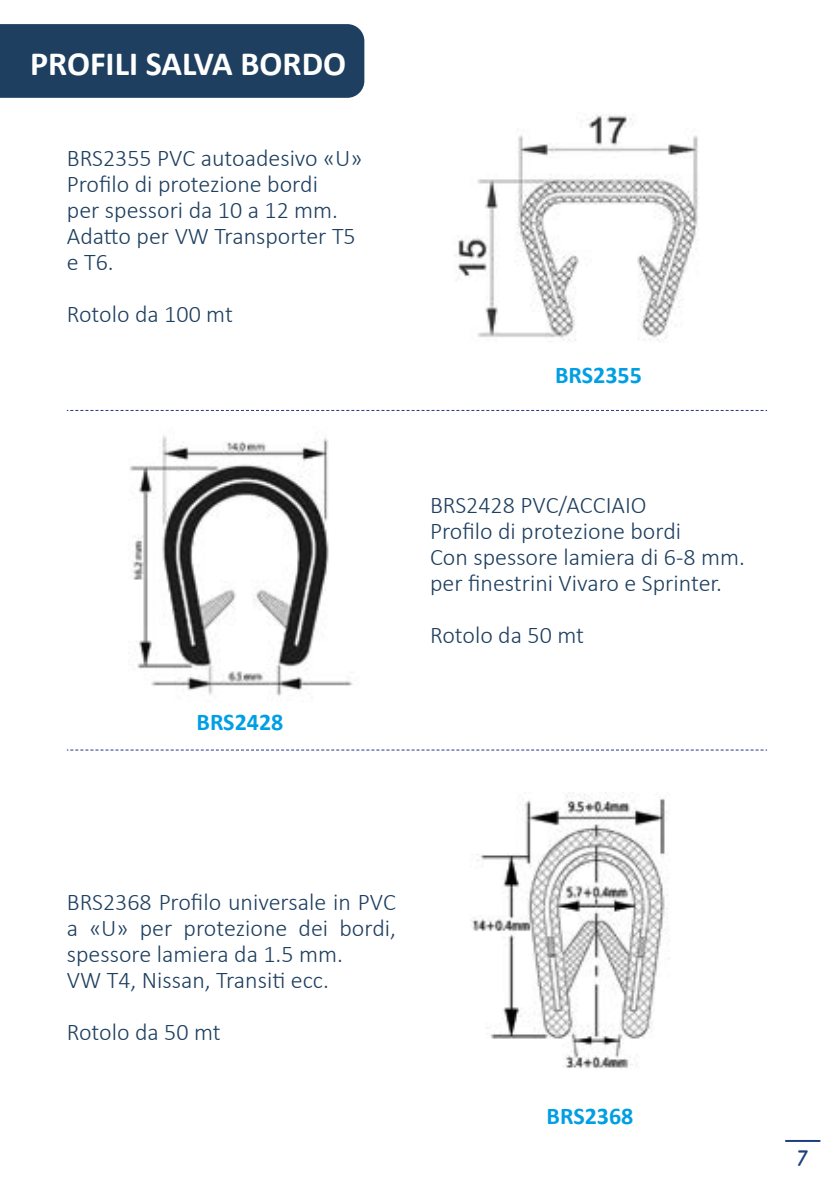
<style>
.page{position:relative;width:840px;height:1191px;background:#fff}
.page>*{position:absolute;margin:0;border:0;box-sizing:border-box;transform-origin:0 0}
.t1{font:700 34px "Calibri";color:#fff}
.t2{font:300 24px/26px "Calibri";color:#1e3f5f}
.t3{font:700 24px "Calibri";color:#009fe3}
.t4{font:700 20px "Comfortaa";color:#1d3e7f}
</style>
<div class="page">
<hr style="left:784px;top:1140px;width:35px;height:2px;background:#1d3e7f">
<div style="left:0;top:24px;width:364px;height:74px;background:#1e3f5f"></div>
<svg style="left:67px;top:410px;width:699px;height:1px"></svg>
<svg style="left:67px;top:749px;width:699px;height:1px"></svg>
<img style="left:454px;top:114px;width:244px;height:228px">
<img style="left:130px;top:435px;width:223px;height:263px">
<img style="left:471px;top:792px;width:199px;height:277px">
<h1 class="t1" style="left:30px;top:40px;width:317px">PROFILI SALVA BORDO</h1>
<p class="t2" style="left:67px;top:144px;width:297px">BRS2355 PVC autoadesivo «U»<br>Profilo di protezione bordi<br>per spessori da 10 a 12 mm.<br>Adatto per VW Transporter T5 e T6.</p>
<p class="t2" style="left:67px;top:300px;width:167px">Rotolo da 100 mt</p>
<p class="t3" style="left:196px;top:705px;width:88px">BRS2428</p>
<p class="t3" style="left:555px;top:358px;width:88px">BRS2355</p>
<p class="t2" style="left:430px;top:492px;width:316px">BRS2428 PVC/ACCIAIO<br>Profilo di protezione bordi<br>Con spessore lamiera di 6-8 mm. per finestrini Vivaro e Sprinter.</p>
<p class="t2" style="left:430px;top:622px;width:155px">Rotolo da 50 mt</p>
<p class="t2" style="left:67px;top:889px;width:330px">BRS2368 Profilo universale in PVC a «U» per protezione dei bordi, spessore lamiera da 1.5 mm.<br>VW T4, Nissan, Transiti ecc.</p>
<p class="t2" style="left:67px;top:1019px;width:155px">Rotolo da 50 mt</p>
<p class="t3" style="left:546px;top:1099px;width:88px">BRS2368</p>
<p class="t4" style="left:796px;top:1145px;width:12px">7</p>
</div>
